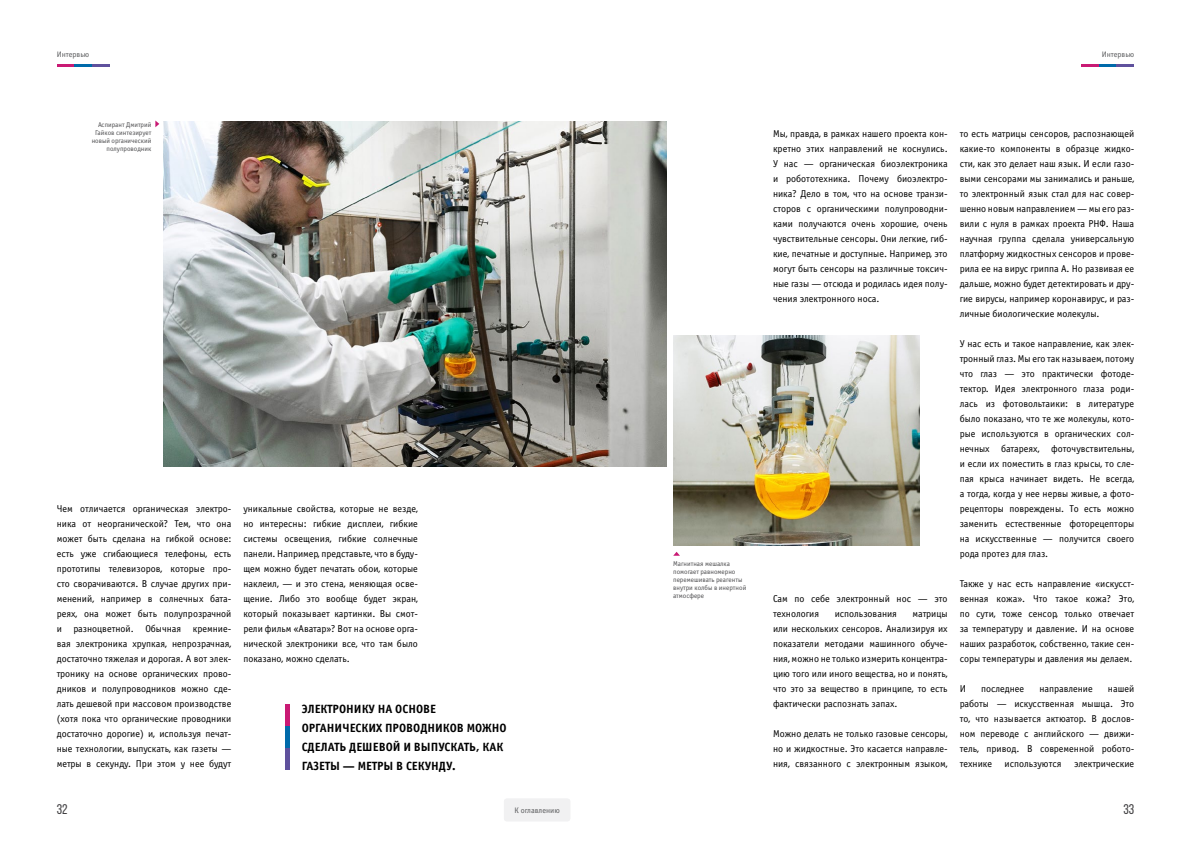
<style>
.page{position:relative;width:1191px;height:842px;background:#fff}
.page>*{position:absolute;margin:0;border:0;box-sizing:border-box;transform-origin:0 0}
.t1{font:14px "Bebas Neue";color:#414042}
.t2{font:12px/19px "Officina Sans Bold C";color:#000}
.t3{font:10px/15px "Officina Sans Book OSC";color:#000;text-align:justify}
.t4{font:8px "Officina Sans Book OSC";color:#58595b}
.t5{font:7px/8px "Officina Sans Book OSC";color:#4d4d4f;text-align:right}
</style>
<div class="page">
<div style="left:504px;top:799px;width:66px;height:22px;background:#f1f1f2;border-radius:3px"></div>
<svg style="left:57px;top:65px;width:53px;height:2px"></svg>
<svg style="left:1081px;top:65px;width:53px;height:2px"></svg>
<div style="left:285px;top:704px;width:5px;height:22px;background:#c91a74"></div>
<div style="left:285px;top:726px;width:5px;height:22px;background:#006aaa"></div>
<div style="left:285px;top:748px;width:5px;height:22px;background:#5f519d"></div>
<svg style="left:155px;top:120px;width:4px;height:7px"></svg>
<svg style="left:673px;top:552px;width:7px;height:4px"></svg>
<img style="left:163px;top:121px;width:503px;height:346px">
<img style="left:673px;top:336px;width:246px;height:210px">
<p class="t4" style="left:57px;top:50px;width:34px">Интервью</p>
<p class="t5" style="left:92px;top:121px;width:61px">Аспирант Дмитрий<br>Гайков синтезирует новый органический полупроводник</p>
<p class="t3" style="left:57px;top:501px;width:176px">Чем отличается органическая электро&shy;ника от неорганической? Тем, что она может быть сделана на гибкой основе: есть уже сгибающиеся телефоны, есть прототипы телевизоров, которые про&shy;сто сворачиваются. В случае других при&shy;менений, например в солнечных бата&shy;реях, она может быть полупрозрачной и разноцветной. Обычная кремние&shy;вая электроника хрупкая, непрозрачная, достаточно тяжелая и дорогая. А вот элек&shy;тронику на основе органических прово&shy;дников и полупроводников можно сде&shy;лать дешевой при массовом производстве (хотя пока что органические проводники достаточно дорогие) и, используя печат&shy;ные технологии, выпускать, как газеты — метры в секунду. При этом у нее будут</p>
<p class="t3" style="left:243px;top:501px;width:176px">уникальные свойства, которые не везде, но интересны: гибкие дисплеи, гибкие системы освещения, гибкие солнечные панели. Например, представьте, что в буду&shy;щем можно будет печатать обои, которые наклеил, — и это стена, меняющая осве&shy;щение. Либо это вообще будет экран, который показывает картинки. Вы смот&shy;рели фильм «Аватар»? Вот на основе орга&shy;нической электроники все, что там было показано, можно сделать.</p>
<p class="t2" style="left:302px;top:699px;width:206px">ЭЛЕКТРОНИКУ НА ОСНОВЕ<br>ОРГАНИЧЕСКИХ ПРОВОДНИКОВ МОЖНО<br>СДЕЛАТЬ ДЕШЕВОЙ И ВЫПУСКАТЬ, КАК<br>ГАЗЕТЫ — МЕТРЫ В СЕКУНДУ.</p>
<p class="t4" style="left:1101px;top:50px;width:34px">Интервью</p>
<p class="t5" style="left:673px;top:560px;width:75px;text-align:left">Магнитная мешалка помогает равномерно перемешивать реагенты внутри колбы в инертной атмосфере</p>
<p class="t3" style="left:773px;top:126px;width:176px">Мы, правда, в рамках нашего проекта кон&shy;кретно этих направлений не коснулись.<br>У нас — органическая биоэлектроника и робототехника. Почему биоэлектро&shy;ника? Дело в том, что на основе транзи&shy;сторов с органическими полупроводни&shy;ками получаются очень хорошие, очень чувствительные сенсоры. Они легкие, гиб&shy;кие, печатные и доступные. Например, это могут быть сенсоры на различные токсич&shy;ные газы — отсюда и родилась идея полу&shy;чения электронного носа.</p>
<p class="t3" style="left:773px;top:591px;width:176px">Сам по себе электронный нос — это технология</p>
<p class="t3" style="left:773px;top:606px;width:176px;text-indent:140px">матрицы или нескольких сенсоров. Анализируя их показатели методами машинного обуче&shy;ния, можно не только измерить концентра&shy;цию того или иного вещества, но и понять, что это за вещество в принципе, то есть фактически распознать запах.</p>
<p class="t3" style="left:773px;top:726px;width:176px">Можно делать не только газовые сенсоры, но и жидкостные. Это касается направле&shy;ния, связанного с электронным языком,</p>
<p class="t3" style="left:834px;top:606px;width:64px">использования</p>
<p class="t3" style="left:959px;top:126px;width:176px">то есть матрицы сенсоров, распознающей какие-то компоненты в образце жидко&shy;сти, как это делает наш язык. И если газо&shy;выми сенсорами мы занимались и раньше, то электронный язык стал для нас совер&shy;шенно новым направлением — мы его раз&shy;вили с нуля в рамках проекта РНФ. Наша научная группа сделала универсальную платформу жидкостных сенсоров и прове&shy;рила ее на вирус гриппа А. Но развивая ее дальше, можно будет детектировать и дру&shy;гие вирусы, например коронавирус, и раз&shy;личные биологические молекулы.</p>
<p class="t3" style="left:959px;top:336px;width:176px">У нас есть и такое направление, как элек&shy;тронный глаз. Мы его так называем, потому что глаз — это практически фотоде&shy;тектор. Идея электронного глаза роди&shy;лась из фотовольтаики: в литературе было показано, что те же молекулы, кото&shy;рые используются в органических сол&shy;нечных батареях, фоточувствительны, и если их поместить в глаз крысы, то сле&shy;пая крыса начинает видеть. Не всегда, а тогда, когда у нее нервы живые, а фото&shy;рецепторы повреждены. То есть можно заменить естественные фоторецепторы на искусственные — получится своего рода протез для глаз.</p>
<p class="t3" style="left:959px;top:576px;width:176px">Также у нас есть направление «искусст&shy;венная кожа». Что такое кожа? Это, по сути, тоже сенсор, только отвечает за температуру и давление. И на основе наших разработок, собственно, такие сен&shy;соры температуры и давления мы делаем.</p>
<p class="t3" style="left:959px;top:681px;width:8px">И</p>
<p class="t3" style="left:981px;top:681px;width:45px">последнее</p>
<p class="t3" style="left:1039px;top:681px;width:55px">направление</p>
<p class="t3" style="left:959px;top:681px;width:176px;text-indent:148px">нашей работы — искусственная мышца. Это то, что называется актюатор. В дослов&shy;ном переводе с английского — движи&shy;тель, привод. В современной робото&shy;технике используются электрические</p>
<h1 class="t1" style="left:57px;top:802px;width:12px">32</h1>
<p class="t4" style="left:514px;top:806px;width:47px">К оглавлению</p>
<h1 class="t1" style="left:1123px;top:802px;width:12px">33</h1>
</div>
